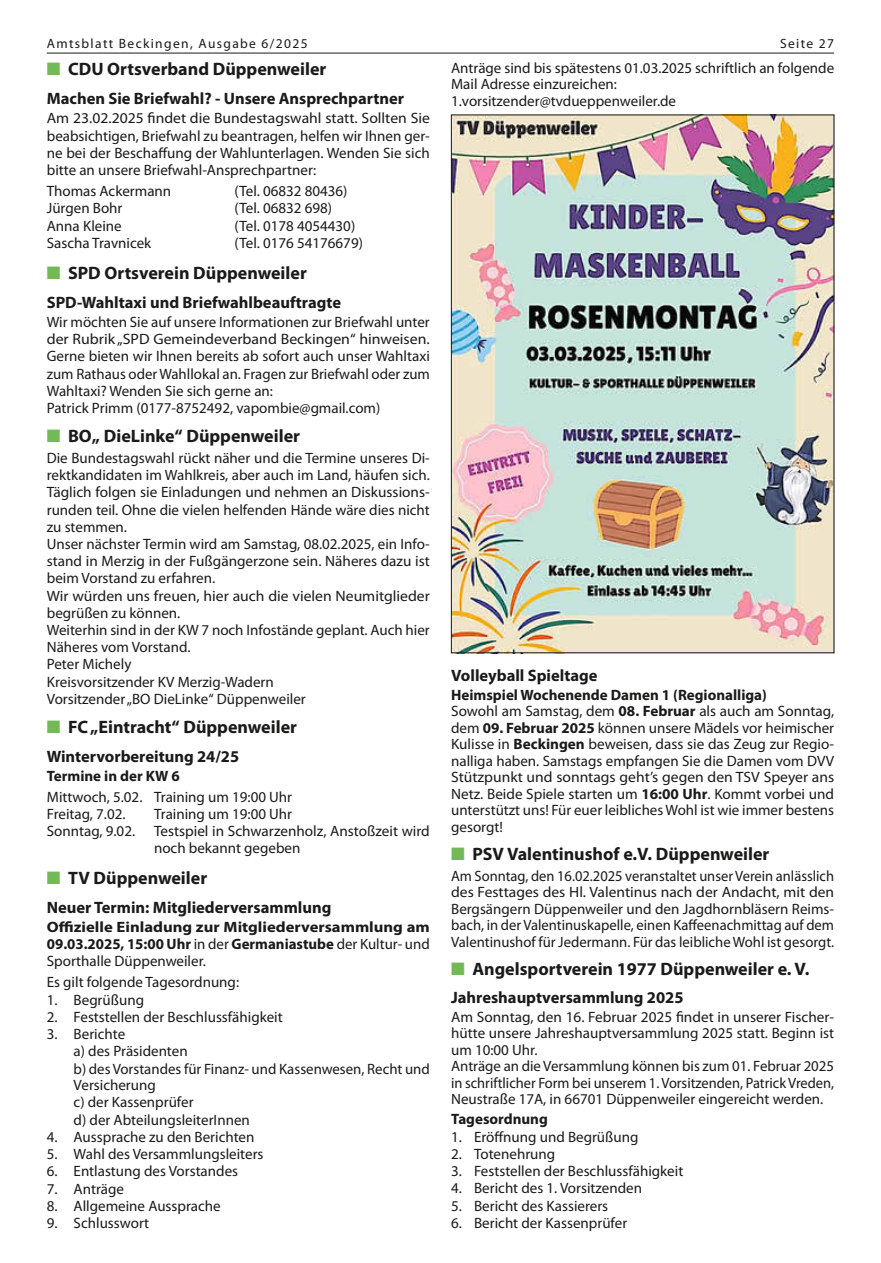
<style>
.page{position:relative;width:881px;height:1263px;background:#fff}
.page>*{position:absolute;margin:0;border:0;box-sizing:border-box;transform-origin:0 0}
.t1{font:700 18px "Myriad Pro";color:#1a1a18}
.t2{font:700 16.5px "Myriad Pro";color:#1a1a18}
.t3{font:15px/16.5px "Myriad Pro";color:#1a1a18}
.t4{font:15px/17.2px "Myriad Pro";color:#1a1a18;text-align:justify;scale:1.04 1}
.t5{font:700 15px/17.2px "Myriad Pro";color:#1a1a18;text-align:justify;scale:1.11 1}
.t6{font:700 15px "Myriad Pro";color:#1a1a18}
.t7{font:13.5px "Myriad Pro";letter-spacing:.1em;color:#1a1a18}
.s1{color:#73b958}
.s2{font-weight:700}
.s3{font-weight:400}
</style>
<div class="page">
<hr style="left:47px;top:53px;width:786px;height:1px;background:#1a1a18">
<img style="left:453px;top:117px;width:378px;height:534px">
<p class="t7" style="left:47px;top:35px;width:262px">Amtsblatt Beckingen, Ausgabe 6/2025</p>
<p class="t7" style="left:779px;top:35px;width:55px">Seite 27</p>
<p class="t3" style="left:451px;top:59px;width:384px">Anträge sind bis spätestens 01.03.2025 schriftlich an folgende<br>Mail Adresse einzureichen:<br>1.vorsitzender@tvdueppenweiler.de</p>
<p class="t1" style="left:47px;top:57px;width:281px"><span class="s1">■</span> CDU Ortsverband Düppenweiler</p>
<p class="t2" style="left:47px;top:88px;width:359px">Machen Sie Briefwahl? - Unsere Ansprechpartner</p>
<p class="t4" style="left:47px;top:110px;width:369px">Am 23.02.2025 findet die Bundestagswahl statt. Sollten Sie beabsichtigen, Briefwahl zu beantragen, helfen wir Ihnen ger&shy;ne bei der Beschaffung der Wahlunterlagen. Wenden Sie sich bitte an unsere Briefwahl-Ansprechpartner:</p>
<p class="t3" style="left:47px;top:182px;width:126px">Thomas Ackermann</p>
<p class="t3" style="left:234px;top:182px;width:114px">(Tel. 06832 80436)</p>
<p class="t3" style="left:47px;top:200px;width:77px">Jürgen Bohr</p>
<p class="t3" style="left:234px;top:200px;width:99px">(Tel. 06832 698)</p>
<p class="t3" style="left:47px;top:217px;width:76px">Anna Kleine</p>
<p class="t3" style="left:234px;top:217px;width:122px">(Tel. 0178 4054430)</p>
<p class="t3" style="left:47px;top:234px;width:106px">Sascha Travnicek</p>
<p class="t3" style="left:234px;top:234px;width:130px">(Tel. 0176 54176679)</p>
<p class="t1" style="left:47px;top:261px;width:261px"><span class="s1">■</span> SPD Ortsverein Düppenweiler</p>
<p class="t2" style="left:47px;top:291px;width:296px">SPD-Wahltaxi und Briefwahlbeauftragte</p>
<p class="t3" style="left:47px;top:313px;width:384px;line-height:17.2px">Wir möchten Sie auf unsere Informationen zur Briefwahl unter der Rubrik „SPD Gemeindeverband Beckingen“ hinweisen.<br>Gerne bieten wir Ihnen bereits ab sofort auch unser Wahltaxi zum Rathaus oder Wahllokal an. Fragen zur Briefwahl oder zum Wahltaxi? Wenden Sie sich gerne an:<br>Patrick Primm (0177-8752492, vapombie@gmail.com)</p>
<p class="t1" style="left:47px;top:424px;width:254px"><span class="s1">■</span> BO„ DieLinke“ Düppenweiler</p>
<p class="t3" style="left:47px;top:449px;width:384px;line-height:17.2px">Die Bundestagswahl rückt näher und die Termine unseres Di&shy;rektkandidaten im Wahlkreis, aber auch im Land, häufen sich.<br>Täglich folgen sie Einladungen und nehmen an Diskussions&shy;runden teil. Ohne die vielen helfenden Hände wäre dies nicht zu stemmen.<br>Unser nächster Termin wird am Samstag, 08.02.2025, ein Info&shy;stand in Merzig in der Fußgängerzone sein. Näheres dazu ist beim Vorstand zu erfahren.<br>Wir würden uns freuen, hier auch die vielen Neumitglieder begrüßen zu können.<br>Weiterhin sind in der KW 7 noch Infostände geplant. Auch hier Näheres vom Vorstand.<br>Peter Michely<br>Kreisvorsitzender KV Merzig-Wadern<br>Vorsitzender „BO DieLinke“ Düppenweiler</p>
<p class="t1" style="left:47px;top:715px;width:251px"><span class="s1">■</span> FC „Eintracht“ Düppenweiler</p>
<p class="t2" style="left:47px;top:745px;width:194px">Wintervorbereitung 24/25</p>
<p class="t6" style="left:47px;top:766px;width:134px">Termine in der KW 6</p>
<p class="t3" style="left:47px;top:788px;width:247px;line-height:17.2px">Mittwoch, 5.02. Training um 19:00 Uhr<br>Freitag, 7.02.</p>
<p class="t2" style="left:451px;top:665px;width:148px">Volleyball Spieltage</p>
<p class="t3" style="left:451px;top:686px;width:384px"><span class="s2">Heimspiel Wochenende Damen 1 (Regionalliga)<br></span>Sowohl am Samstag, dem <span class="s2">08. Februar</span> als auch am Sonntag, dem <span class="s2">09. Februar 2025</span> können unsere Mädels vor heimischer Kulisse in <span class="s2">Beckingen</span> beweisen, dass sie das Zeug zur Regio&shy;nalliga haben. Samstags empfangen Sie die Damen vom DVV Stützpunkt und sonntags geht’s gegen den TSV Speyer ans Netz. Beide Spiele starten um <span class="s2">16:00 Uhr</span>. Kommt vorbei und unterstützt uns! Für euer leibliches Wohl ist wie immer bestens gesorgt!</p>
<p class="t1" style="left:451px;top:842px;width:319px"><span class="s1">■</span> PSV Valentinushof e.V. Düppenweiler</p>
<p class="t3" style="left:451px;top:867px;width:384px;text-align:justify">Am Sonntag, den 16.02.2025 veranstaltet unser Verein anlässlich des Festtages des Hl. Valentinus nach der Andacht, mit den Bergsängern Düppenweiler und den Jagdhornbläsern Reims&shy;bach, in der Valentinuskapelle, einen Kaffeenachmittag auf dem Valentinushof für Jedermann. Für das leibliche Wohl ist gesorgt.</p>
<p class="t1" style="left:451px;top:957px;width:360px"><span class="s1">■</span> Angelsportverein 1977 Düppenweiler e. V.</p>
<p class="t2" style="left:451px;top:987px;width:234px">Jahreshauptversammlung 2025</p>
<p class="t3" style="left:451px;top:1008px;width:384px">Am Sonntag, den 16. Februar 2025 findet in unserer Fischer&shy;hütte unsere Jahreshauptversammlung 2025 statt. Beginn ist um 10:00 Uhr.<br>Anträge an die Versammlung können bis zum 01. Februar 2025 in schriftlicher Form bei unserem 1. Vorsitzenden, Patrick Vreden, Neustraße 17A, in 66701 Düppenweiler eingereicht werden.</p>
<p class="t6" style="left:451px;top:1109px;width:98px">Tagesordnung</p>
<p class="t3" style="left:451px;top:1128px;width:189px">1. Eröffnung und Begrüßung</p>
<p class="t3" style="left:451px;top:1145px;width:106px">2. Totenehrung</p>
<p class="t3" style="left:451px;top:1163px;width:233px">3. Feststellen der Beschlussfähigkeit</p>
<p class="t3" style="left:451px;top:1180px;width:192px">4. Bericht des 1. Vorsitzenden</p>
<p class="t3" style="left:451px;top:1197px;width:158px">5. Bericht des Kassierers</p>
<p class="t3" style="left:451px;top:1214px;width:177px">6. Bericht der Kassenprüfer</p>
<p class="t3" style="left:154px;top:805px;width:140px">Training um 19:00 Uhr</p>
<p class="t3" style="left:47px;top:823px;width:90px">Sonntag, 9.02.</p>
<p class="t3" style="left:154px;top:823px;width:277px">Testspiel in Schwarzenholz, Anstoßzeit wird noch bekannt gegeben</p>
<p class="t1" style="left:47px;top:866px;width:162px"><span class="s1">■</span> TV Düppenweiler</p>
<p class="t2" style="left:47px;top:896px;width:286px">Neuer Termin: Mitgliederversammlung</p>
<p class="t5" style="left:47px;top:918px;width:346px">Offizielle Einladung zur Mitgliederversammlung am 09.03.2025, 15:00 Uhr <span class="s3">in der</span> Germaniastube <span class="s3">der Kultur- und Sporthalle Düppenweiler.</span></p>
<p class="t3" style="left:47px;top:974px;width:194px">Es gilt folgende Tagesordnung:</p>
<p class="t3" style="left:47px;top:991px;width:99px">1. Begrüßung</p>
<p class="t3" style="left:47px;top:1008px;width:237px">2. Feststellen der Beschlussfähigkeit</p>
<p class="t3" style="left:74px;top:1025px;width:357px;line-height:17.1px;text-indent:-27px">3. Berichte<br>a) des Präsidenten<br>b) des Vorstandes für Finanz- und Kassenwesen, Recht und<br>Versicherung<br>c) der Kassenprüfer<br>d) der AbteilungsleiterInnen</p>
<p class="t3" style="left:47px;top:1128px;width:209px">4. Aussprache zu den Berichten</p>
<p class="t3" style="left:47px;top:1145px;width:218px">5. Wahl des Versammlungsleiters</p>
<p class="t3" style="left:47px;top:1163px;width:193px">6. Entlastung des Vorstandes</p>
<p class="t3" style="left:47px;top:1180px;width:79px">7. Anträge</p>
<p class="t3" style="left:47px;top:1197px;width:175px">8. Allgemeine Aussprache</p>
<p class="t3" style="left:47px;top:1214px;width:104px">9. Schlusswort</p>
</div>
